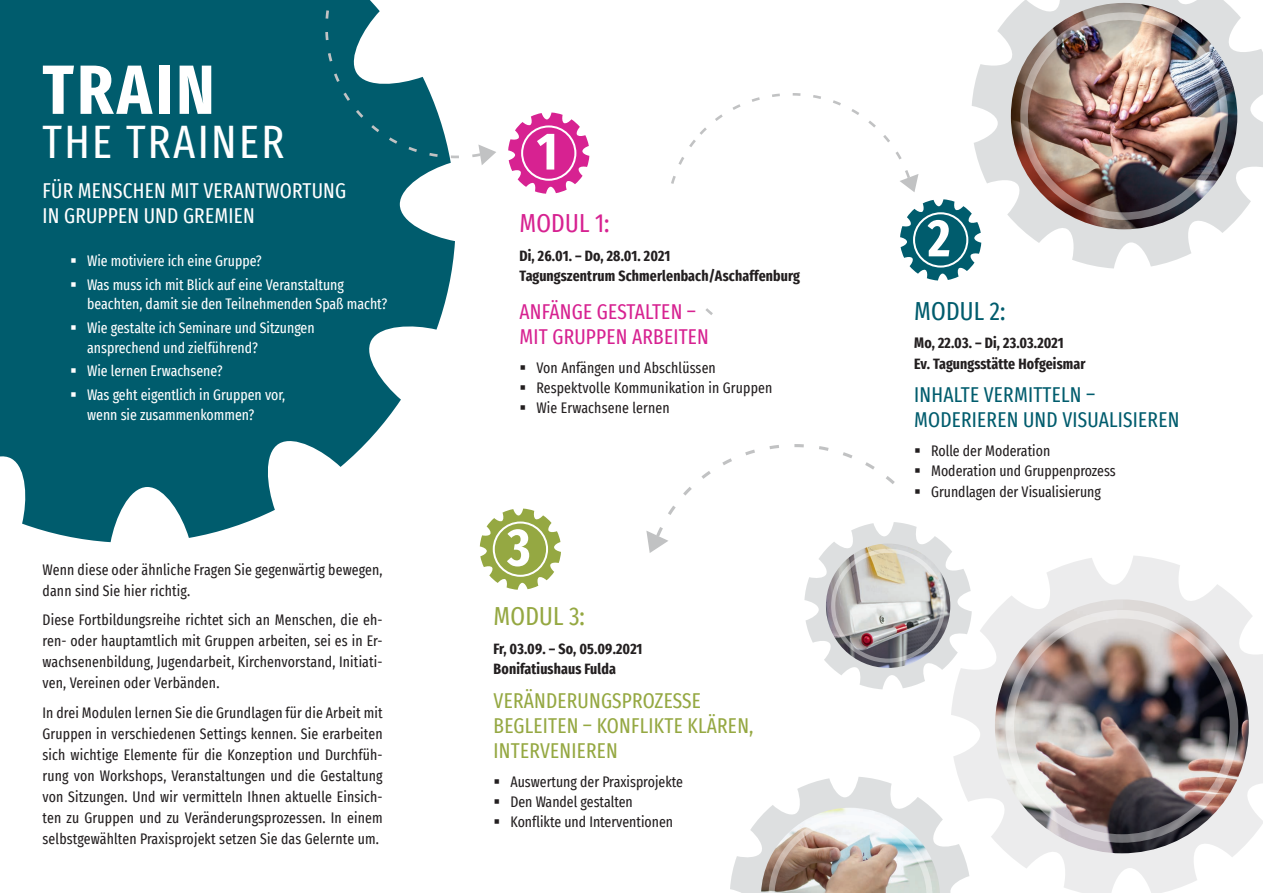
<style>
.page{position:relative;width:1263px;height:893px;background:#fff}
.page>*{position:absolute;margin:0;border:0;box-sizing:border-box;transform-origin:0 0}
.t1{font:700 extra-condensed 69.6px "Fira Sans";letter-spacing:.05em;color:#fff}
.t2{font:700 extra-condensed 52.8px "Fira Sans";color:#fff}
.t3{font:extra-condensed 45.9px "Fira Sans";letter-spacing:.05em;color:#fff}
.t4{font:extra-condensed 25.5px "Fira Sans";letter-spacing:.01em;color:#d72291}
.t5{font:extra-condensed 25.5px "Fira Sans";letter-spacing:.01em;color:#005c6d}
.t6{font:extra-condensed 25.5px "Fira Sans";letter-spacing:.01em;color:#95a842}
.t7{font:extra-condensed 21px/25.2px "Fira Sans";letter-spacing:.01em;color:#95a842}
.t8{font:extra-condensed 21px/25.2px "Fira Sans";letter-spacing:.01em;color:#fff}
.t9{font:extra-condensed 21px/25.2px "Fira Sans";letter-spacing:.01em;color:#005c6d}
.t10{font:extra-condensed 21px/25.2px "Fira Sans";letter-spacing:.01em;color:#d72291}
.t11{font:extra-condensed 15px/21px "Fira Sans";letter-spacing:.005em;color:#231f20}
.t12{font:extra-condensed 15px/23.7px "Fira Sans";color:#fff}
.t13{font:700 extra-condensed 15px/20.2px "Fira Sans";letter-spacing:.01em;color:#231f20}
</style>
<div class="page">
<svg style="left:0;top:0;width:455px;height:542px;fill:#005c6d"></svg>
<svg style="left:0;top:0;width:6px;height:6px"></svg>
<svg style="left:508px;top:113px;width:81px;height:81px"></svg>
<svg style="left:900px;top:199px;width:72px;height:81px"></svg>
<svg style="left:480px;top:509px;width:81px;height:81px"></svg>
<svg style="left:972px;top:0;width:291px;height:269px"></svg>
<img style="left:1011px;top:3px;width:226px;height:226px;border-radius:113px">
<img style="left:1020px;top:12px;width:208px;height:208px">
<svg style="left:951px;top:556px;width:312px;height:337px;fill:#f2f2f3"></svg>
<img style="left:995px;top:599px;width:254px;height:254px;border-radius:127px">
<img style="left:1005px;top:610px;width:233px;height:233px">
<svg style="left:804px;top:522px;width:168px;height:167px"></svg>
<svg style="left:730px;top:777px;width:241px;height:116px"></svg>
<svg style="left:325px;top:0;width:171px;height:165px"></svg>
<svg style="left:705px;top:308px;width:8px;height:7px"></svg>
<svg style="left:671px;top:176px;width:5px;height:8px"></svg>
<svg style="left:678px;top:157px;width:6px;height:8px"></svg>
<svg style="left:689px;top:128px;width:18px;height:19px"></svg>
<svg style="left:715px;top:114px;width:8px;height:7px"></svg>
<svg style="left:732px;top:104px;width:8px;height:6px"></svg>
<svg style="left:752px;top:97px;width:8px;height:5px"></svg>
<svg style="left:772px;top:94px;width:8px;height:3px"></svg>
<svg style="left:793px;top:93px;width:7px;height:3px"></svg>
<svg style="left:813px;top:95px;width:8px;height:4px"></svg>
<svg style="left:896px;top:152px;width:6px;height:8px"></svg>
<svg style="left:833px;top:100px;width:8px;height:5px"></svg>
<svg style="left:883px;top:135px;width:7px;height:7px"></svg>
<svg style="left:851px;top:109px;width:8px;height:6px"></svg>
<svg style="left:868px;top:121px;width:8px;height:7px"></svg>
<svg style="left:900px;top:170px;width:18px;height:22px"></svg>
<svg style="left:886px;top:476px;width:9px;height:8px"></svg>
<svg style="left:865px;top:462px;width:10px;height:8px"></svg>
<svg style="left:843px;top:452px;width:9px;height:6px"></svg>
<svg style="left:819px;top:446px;width:10px;height:5px"></svg>
<svg style="left:794px;top:444px;width:10px;height:3px"></svg>
<svg style="left:769px;top:445px;width:10px;height:4px"></svg>
<svg style="left:668px;top:506px;width:8px;height:9px"></svg>
<svg style="left:745px;top:450px;width:10px;height:5px"></svg>
<svg style="left:683px;top:487px;width:9px;height:9px"></svg>
<svg style="left:722px;top:458px;width:10px;height:7px"></svg>
<svg style="left:701px;top:471px;width:10px;height:8px"></svg>
<svg style="left:646px;top:527px;width:22px;height:26px"></svg>
<svg style="left:71px;top:259px;width:5px;height:4px"></svg>
<svg style="left:71px;top:282px;width:5px;height:5px"></svg>
<svg style="left:71px;top:326px;width:5px;height:4px"></svg>
<svg style="left:71px;top:369px;width:5px;height:4px"></svg>
<svg style="left:71px;top:392px;width:5px;height:5px"></svg>
<h1 class="t1" style="left:43px;top:32px;width:173px">TRAIN</h1>
<h3 class="t3" style="left:43px;top:107px;width:243px">THE TRAINER</h3>
<h3 class="t8" style="left:43px;top:178px;width:305px">FÜR MENSCHEN MIT VERANTWORTUNG<br>IN GRUPPEN UND GREMIEN</h3>
<p class="t12" style="left:87px;top:249px;width:258px">Wie motiviere ich eine Gruppe?<br>Was muss ich mit Blick auf eine Veranstaltung</p>
<p class="t12" style="left:87px;top:292px;width:302px">beachten, damit sie den Teilnehmenden Spaß macht?<br>Wie gestalte ich Seminare und Sitzungen</p>
<p class="t12" style="left:87px;top:335px;width:200px">ansprechend und zielführend?<br>Wie lernen Erwachsene?<br>Was geht eigentlich in Gruppen vor,</p>
<p class="t12" style="left:87px;top:402px;width:169px">wenn sie zusammenkommen?</p>
<p class="t11" style="left:43px;top:558px;width:342px">Wenn diese oder ähnliche Fragen Sie gegenwärtig bewegen, dann sind Sie hier richtig.</p>
<p class="t11" style="left:43px;top:609px;width:342px;text-align:justify">Diese Fortbildungsreihe richtet sich an Menschen, die eh&shy;ren- oder hauptamtlich mit Gruppen arbeiten, sei es in Er&shy;wachsenenbildung, Jugendarbeit, Kirchenvorstand, Initiati&shy;ven, Vereinen oder Verbänden.</p>
<p class="t11" style="left:43px;top:701px;width:342px;text-align:justify">In drei Modulen lernen Sie die Grundlagen für die Arbeit mit Gruppen in verschiedenen Settings kennen. Sie erarbeiten sich wichtige Elemente für die Konzeption und Durchfüh&shy;rung von Workshops, Veranstaltungen und die Gestaltung von Sitzungen. Und wir vermitteln Ihnen aktuelle Einsich&shy;ten zu Gruppen und zu Veränderungsprozessen. In einem selbstgewählten Praxisprojekt setzen Sie das Gelernte um.</p>
<h2 class="t2" style="left:537px;top:107px;width:22px">1</h2>
<h3 class="t4" style="left:519px;top:204px;width:91px">MODUL 1:</h3>
<p class="t13" style="left:519px;top:244px;width:282px">Di, 26.01. – Do, 28.01. 2021<br>Tagungszentrum Schmerlenbach/Aschaffenburg</p>
<h3 class="t10" style="left:519px;top:298px;width:191px">ANFÄNGE GESTALTEN –<br>MIT GRUPPEN ARBEITEN</h3>
<p class="t11" style="left:536px;top:357px;width:237px;line-height:20.2px">Von Anfängen und Abschlüssen<br>Respektvolle Kommunikation in Gruppen<br>Wie Erwachsene lernen</p>
<h2 class="t2" style="left:507px;top:503px;width:24px">3</h2>
<h3 class="t6" style="left:494px;top:597px;width:93px">MODUL 3:</h3>
<p class="t13" style="left:494px;top:637px;width:150px">Fr, 03.09. – So, 05.09.2021<br>Bonifatiushaus Fulda</p>
<h3 class="t7" style="left:494px;top:687px;width:261px">VERÄNDERUNGSPROZESSE<br>BEGLEITEN – KONFLIKTE KLÄREN,<br>INTERVENIEREN</h3>
<p class="t11" style="left:510px;top:771px;width:174px;line-height:20.2px">Auswertung der Praxisprojekte<br>Den Wandel gestalten<br>Konflikte und Interventionen</p>
<h2 class="t2" style="left:928px;top:194px;width:24px">2</h2>
<h3 class="t5" style="left:914px;top:291px;width:93px">MODUL 2:</h3>
<p class="t13" style="left:914px;top:332px;width:173px">Mo, 22.03. – Di, 23.03.2021<br>Ev. Tagungsstätte Hofgeismar</p>
<h3 class="t9" style="left:914px;top:382px;width:267px">INHALTE VERMITTELN –<br>MODERIEREN UND VISUALISIEREN</h3>
<p class="t11" style="left:931px;top:440px;width:186px;line-height:20.2px">Rolle der Moderation<br>Moderation und Gruppenprozess<br>Grundlagen der Visualisierung</p>
</div>
